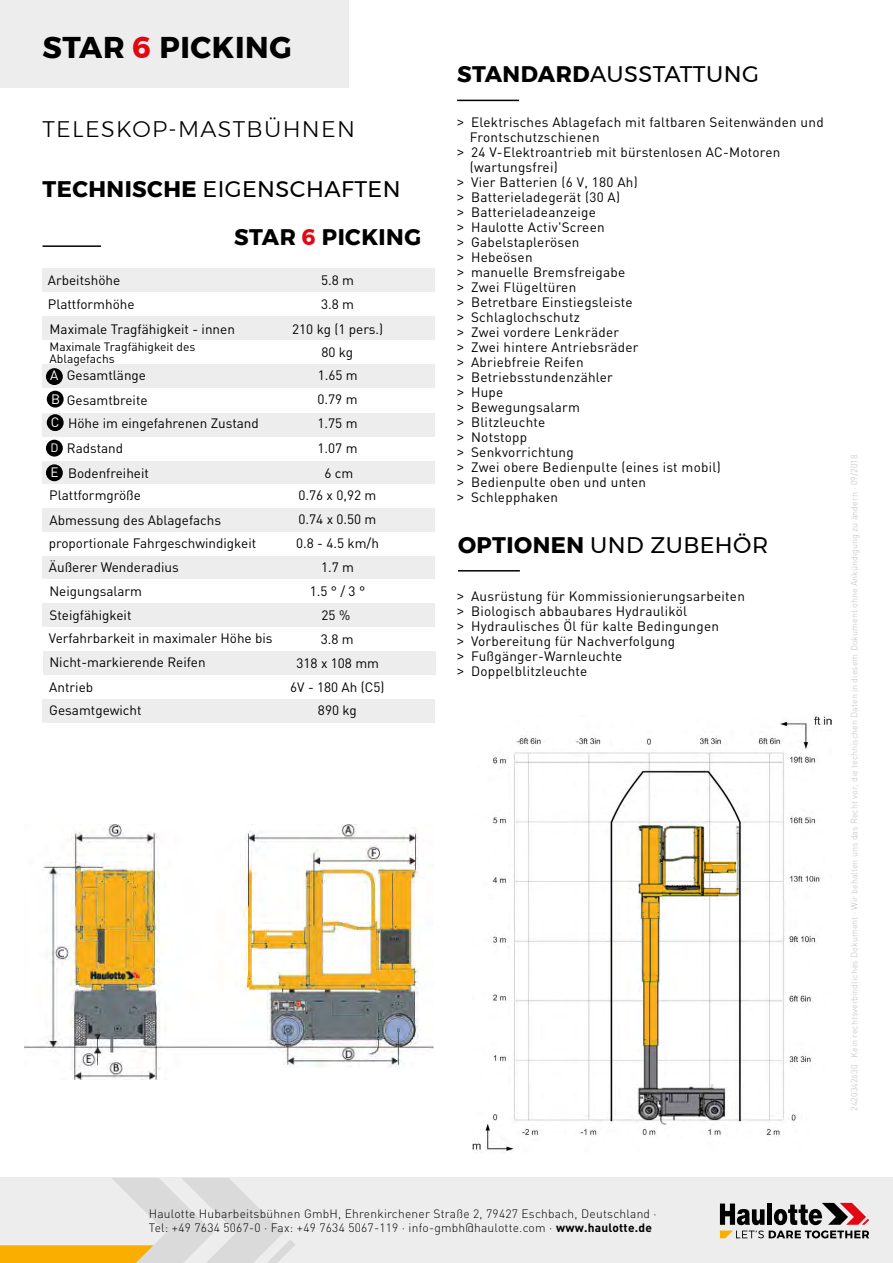
<style>
.page{position:relative;width:893px;height:1263px;background:#fff}
.page>*{position:absolute;margin:0;border:0;box-sizing:border-box;transform-origin:0 0}
.t1{font:700 30px "Montserrat";letter-spacing:.02em;color:#000}
.t2{font:22.5px "Montserrat";letter-spacing:.02em;color:#000}
.t3{font:300 22.5px "Montserrat";letter-spacing:.06em;color:#000}
.t4{font:700 22.5px "Montserrat";letter-spacing:.02em;color:#000}
.t5{font:13.5px/15px "DIN";letter-spacing:.02em;color:#000}
.t6{font:13.5px "DIN";color:#000}
.t7{font:13.5px "DIN";color:#fff}
.t8{font:300 12px "DIN Pro";letter-spacing:.02em;color:#000}
.t9{font:12px/12px "DIN";color:#000}
.t10{font:12px "DIN";color:#fff}
.t11{font:300 9px "DIN";color:#c1c0c0}
.s1{color:#e30613}
.s2{font-weight:700}
.s3{font-family:"Montserrat"}
</style>
<div class="page">
<img style="left:24px;top:824px;width:409px;height:256px">
<img style="left:472px;top:716px;width:359px;height:435px">
<div style="left:43px;top:651px;width:393px;height:24px;background:#ededed"></div>
<div style="left:0;top:0;width:348px;height:87px;background:#ededed"></div>
<div style="left:43px;top:268px;width:392px;height:24px;background:#ededed"></div>
<div style="left:43px;top:413px;width:392px;height:24px;background:#ededed"></div>
<div style="left:43px;top:555px;width:392px;height:24px;background:#ededed"></div>
<div style="left:43px;top:316px;width:392px;height:24px;background:#ededed"></div>
<div style="left:43px;top:460px;width:392px;height:24px;background:#ededed"></div>
<div style="left:43px;top:603px;width:392px;height:24px;background:#ededed"></div>
<div style="left:43px;top:364px;width:392px;height:24px;background:#ededed"></div>
<div style="left:43px;top:508px;width:392px;height:23px;background:#ededed"></div>
<div style="left:43px;top:437px;width:392px;height:24px;background:#fff"></div>
<hr style="left:43px;top:245px;width:58px;height:2px;background:#000">
<hr style="left:457px;top:100px;width:62px;height:1px;background:#000">
<div style="left:46px;top:368px;width:17px;height:17px;background:#000;border-radius:50%"></div>
<div style="left:47px;top:391px;width:17px;height:17px;background:#000;border-radius:50%"></div>
<div style="left:47px;top:414px;width:17px;height:17px;background:#000;border-radius:50%"></div>
<div style="left:46px;top:464px;width:17px;height:17px;background:#000;border-radius:50%"></div>
<hr style="left:458px;top:570px;width:62px;height:1px;background:#000">
<div style="left:46px;top:440px;width:17px;height:17px;background:#000;border-radius:50%"></div>
<div style="left:43px;top:699px;width:392px;height:23px;background:#ededed"></div>
<div style="left:0;top:1178px;width:893px;height:85px;background:#ededed"></div>
<svg style="left:0;top:1178px;width:295px;height:85px"></svg>
<svg style="left:720px;top:1203px;width:149px;height:35px"></svg>
<p class="t1" style="left:43px;top:23px;width:251px">STAR <span class="s1">6</span> PICKING</p>
<p class="t2" style="left:457px;top:57px;width:303px"><span class="s2">STANDARD</span>AUSSTATTUNG</p>
<p class="t3" style="left:43px;top:112px;width:314px">TELESKOP-MASTBÜHNEN</p>
<p class="t5" style="left:470px;top:115px;width:355px;text-indent:-13px"><span class="s3">&gt;</span> Elektrisches Ablagefach mit faltbaren Seitenwänden und<br>Frontschutzschienen</p>
<p class="t5" style="left:470px;top:145px;width:312px;text-indent:-13px"><span class="s3">&gt;</span> 24 V-Elektroantrieb mit bürstenlosen AC-Motoren (wartungsfrei)</p>
<p class="t5" style="left:457px;top:175px;width:182px"><span class="s3">&gt;</span> Vier Batterien (6 V, 180 Ah)</p>
<p class="t5" style="left:457px;top:190px;width:165px"><span class="s3">&gt;</span> Batterieladegerät (30 A)</p>
<p class="t5" style="left:457px;top:205px;width:140px"><span class="s3">&gt;</span> Batterieladeanzeige</p>
<p class="t5" style="left:457px;top:220px;width:149px"><span class="s3">&gt;</span> Haulotte Activ'Screen</p>
<p class="t5" style="left:457px;top:235px;width:124px"><span class="s3">&gt;</span> Gabelstaplerösen</p>
<p class="t5" style="left:457px;top:250px;width:77px"><span class="s3">&gt;</span> Hebeösen</p>
<p class="t5" style="left:457px;top:265px;width:170px"><span class="s3">&gt;</span> manuelle Bremsfreigabe</p>
<p class="t5" style="left:457px;top:280px;width:121px"><span class="s3">&gt;</span> Zwei Flügeltüren</p>
<p class="t5" style="left:457px;top:295px;width:177px"><span class="s3">&gt;</span> Betretbare Einstiegsleiste</p>
<p class="t5" style="left:457px;top:310px;width:124px"><span class="s3">&gt;</span> Schlaglochschutz</p>
<p class="t5" style="left:457px;top:325px;width:163px"><span class="s3">&gt;</span> Zwei vordere Lenkräder</p>
<p class="t5" style="left:457px;top:340px;width:183px"><span class="s3">&gt;</span> Zwei hintere Antriebsräder</p>
<p class="t5" style="left:457px;top:355px;width:128px"><span class="s3">&gt;</span> Abriebfreie Reifen</p>
<p class="t5" style="left:457px;top:370px;width:157px"><span class="s3">&gt;</span> Betriebsstundenzähler</p>
<p class="t5" style="left:457px;top:385px;width:48px"><span class="s3">&gt;</span> Hupe</p>
<p class="t5" style="left:457px;top:400px;width:124px"><span class="s3">&gt;</span> Bewegungsalarm</p>
<p class="t5" style="left:457px;top:415px;width:90px"><span class="s3">&gt;</span> Blitzleuchte</p>
<p class="t5" style="left:457px;top:430px;width:72px"><span class="s3">&gt;</span> Notstopp</p>
<p class="t5" style="left:457px;top:445px;width:118px"><span class="s3">&gt;</span> Senkvorrichtung</p>
<p class="t5" style="left:457px;top:460px;width:265px"><span class="s3">&gt;</span> Zwei obere Bedienpulte (eines ist mobil)</p>
<p class="t5" style="left:457px;top:475px;width:191px"><span class="s3">&gt;</span> Bedienpulte oben und unten</p>
<p class="t5" style="left:457px;top:490px;width:103px"><span class="s3">&gt;</span> Schlepphaken</p>
<p class="t2" style="left:43px;top:172px;width:360px"><span class="s2">TECHNISCHE</span> EIGENSCHAFTEN</p>
<p class="t4" style="left:234px;top:219px;width:188px">STAR <span class="s1">6</span> PICKING</p>
<p class="t5" style="left:321px;top:272px;width:34px">5.8 m</p>
<p class="t6" style="left:48px;top:272px;width:74px">Arbeitshöhe</p>
<p class="t6" style="left:48px;top:295px;width:88px">Plattformhöhe</p>
<p class="t5" style="left:321px;top:296px;width:34px">3.8 m</p>
<p class="t6" style="left:292px;top:320px;width:93px">210 kg (1 pers.)</p>
<p class="t6" style="left:50px;top:320px;width:187px">Maximale Tragfähigkeit - innen</p>
<p class="t9" style="left:50px;top:340px;width:147px">Maximale Tragfähigkeit des<br>Ablagefachs</p>
<p class="t5" style="left:321px;top:344px;width:33px">80 kg</p>
<p class="t6" style="left:67px;top:367px;width:81px">Gesamtlänge</p>
<p class="t5" style="left:318px;top:368px;width:42px">1.65 m</p>
<p class="t6" style="left:67px;top:391px;width:82px">Gesamtbreite</p>
<p class="t6" style="left:68px;top:415px;width:192px">Höhe im eingefahrenen Zustand</p>
<p class="t5" style="left:317px;top:416px;width:42px">1.75 m</p>
<p class="t7" style="left:50px;top:367px;width:10px">A</p>
<p class="t7" style="left:51px;top:391px;width:11px">B</p>
<p class="t7" style="left:51px;top:414px;width:10px">C</p>
<p class="t5" style="left:317px;top:391px;width:42px">0.79 m</p>
<p class="t10" style="left:50px;top:440px;width:10px">D</p>
<p class="t6" style="left:67px;top:440px;width:58px">Radstand</p>
<p class="t5" style="left:317px;top:441px;width:42px">1.07 m</p>
<p class="t6" style="left:68px;top:464px;width:82px">Bodenfreiheit</p>
<p class="t5" style="left:325px;top:466px;width:30px">6 cm</p>
<p class="t7" style="left:50px;top:464px;width:10px">E</p>
<p class="t6" style="left:49px;top:487px;width:93px">Plattformgröße</p>
<p class="t5" style="left:298px;top:488px;width:79px">0.76 x 0,92 m</p>
<p class="t6" style="left:50px;top:511px;width:173px">Abmessung des Ablagefachs</p>
<p class="t5" style="left:299px;top:512px;width:79px">0.74 x 0.50 m</p>
<p class="t5" style="left:296px;top:535px;width:84px">0.8 - 4.5 km/h</p>
<p class="t5" style="left:310px;top:583px;width:57px">1.5 ° / 3 °</p>
<p class="t5" style="left:322px;top:607px;width:30px">25 %</p>
<p class="t6" style="left:49px;top:535px;width:209px">proportionale Fahrgeschwindigkeit</p>
<p class="t6" style="left:49px;top:559px;width:131px">Äußerer Wenderadius</p>
<p class="t5" style="left:321px;top:559px;width:34px">1.7 m</p>
<p class="t6" style="left:49px;top:583px;width:94px">Neigungsalarm</p>
<p class="t6" style="left:49px;top:630px;width:225px">Verfahrbarkeit in maximaler Höhe bis</p>
<p class="t6" style="left:50px;top:607px;width:83px">Steigfähigkeit</p>
<p class="t5" style="left:321px;top:631px;width:34px">3.8 m</p>
<p class="t6" style="left:49px;top:654px;width:158px">Nicht-markierende Reifen</p>
<p class="t5" style="left:296px;top:655px;width:84px">318 x 108 mm</p>
<p class="t6" style="left:49px;top:702px;width:94px">Gesamtgewicht</p>
<p class="t5" style="left:318px;top:703px;width:40px">890 kg</p>
<p class="t6" style="left:49px;top:678px;width:45px">Antrieb</p>
<p class="t5" style="left:290px;top:679px;width:96px">6V - 180 Ah (C5)</p>
<p class="t2" style="left:458px;top:528px;width:312px"><span class="s2">OPTIONEN</span> UND ZUBEHÖR</p>
<p class="t5" style="left:457px;top:588px;width:289px"><span class="s3">&gt;</span> Ausrüstung für Kommissionierungsarbeiten</p>
<p class="t5" style="left:457px;top:603px;width:232px"><span class="s3">&gt;</span> Biologisch abbaubares Hydrauliköl</p>
<p class="t5" style="left:457px;top:618px;width:263px"><span class="s3">&gt;</span> Hydraulisches Öl für kalte Bedingungen</p>
<p class="t5" style="left:457px;top:633px;width:220px"><span class="s3">&gt;</span> Vorbereitung für Nachverfolgung</p>
<p class="t5" style="left:457px;top:648px;width:167px"><span class="s3">&gt;</span> Fußgänger-Warnleuchte</p>
<p class="t5" style="left:457px;top:663px;width:132px"><span class="s3">&gt;</span> Doppelblitzleuchte</p>
<p class="t11" style="left:849px;top:1111px;width:658px;rotate:-90deg">2420342630 · Kein rechtsverbindliches Dokument · Wir behalten uns das Recht vor, die technischen Daten in diesem Dokument ohne Ankündigung zu ändern · 09/2018</p>
<p class="t8" style="left:149px;top:1205px;width:509px">Haulotte Hubarbeitsbühnen GmbH, Ehrenkirchener Straße 2, 79427 Eschbach, Deutschland ·</p>
<p class="t8" style="left:149px;top:1220px;width:505px">Tel: +49 7634 5067-0 · Fax: +49 7634 5067-119 · info-gmbh@haulotte.com · <span class="s2">www.haulotte.de</span></p>
</div>
